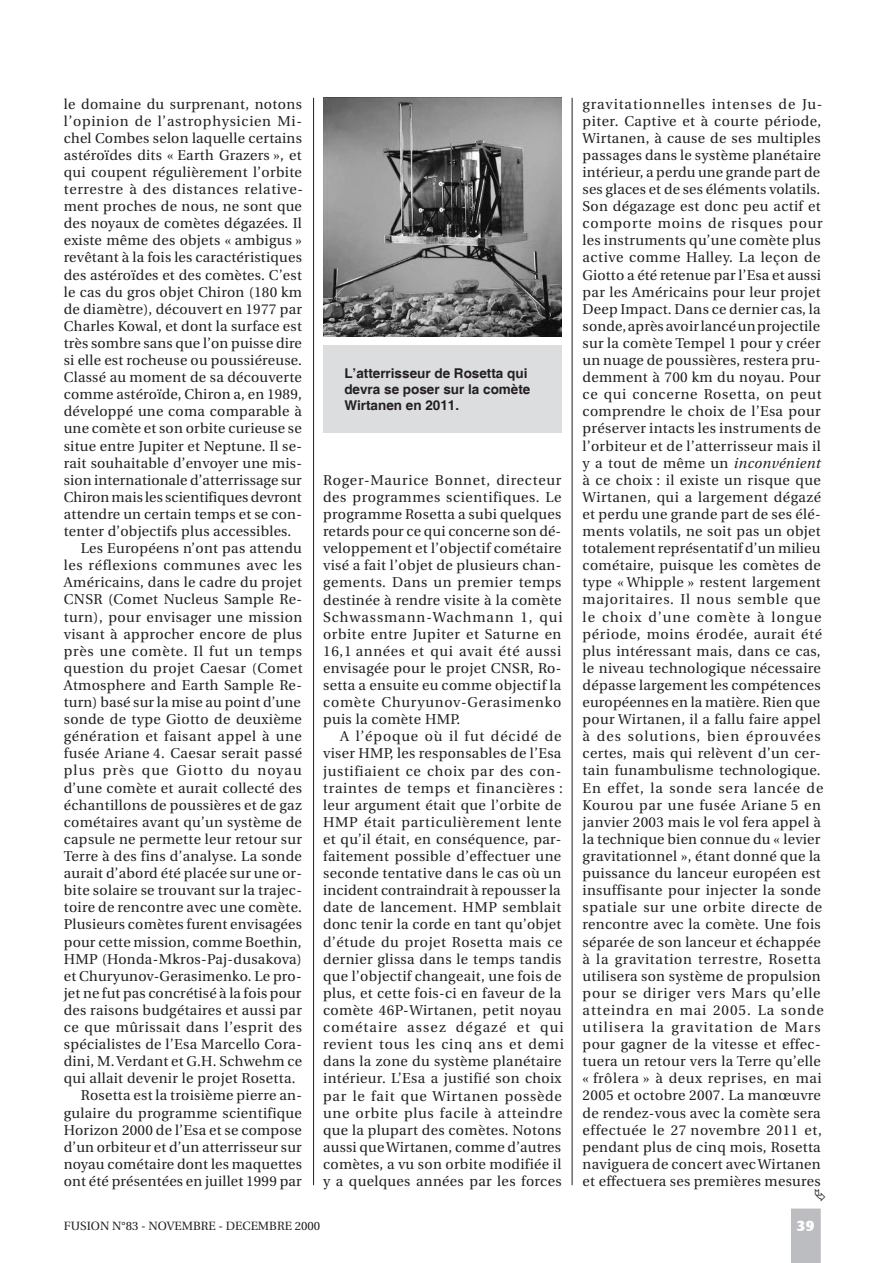
<style>
.page{position:relative;width:893px;height:1263px;background:#fff}
.page>*{position:absolute;margin:0;border:0;box-sizing:border-box;transform-origin:0 0}
.t1{font:15px "Clear Black DB Normal";color:#fff}
.t2{font:14.25px/17.1px "Utopia";letter-spacing:.025em;color:#231f20}
.t3{font:14.25px "Utopia";letter-spacing:.045em;color:#231f20}
.t4{font:14.25px "Utopia";letter-spacing:.05em;color:#231f20}
.t5{font:14.25px "Utopia";letter-spacing:.08em;color:#231f20}
.t6{font:700 13.5px/16.2px "Helvetica";color:#231f20}
.t7{font:12px "Utopia";color:#231f20}
.s1{font-style:italic}
</style>
<div class="page">
<hr style="left:313px;top:98px;width:1px;height:1087px;background:#231f20">
<hr style="left:572px;top:98px;width:1px;height:1087px;background:#231f20">
<div style="left:791px;top:1208px;width:30px;height:55px;background:#bcbdc0"></div>
<img style="left:323px;top:98px;width:238px;height:239px">
<div style="left:323px;top:345px;width:238px;height:87px;background:#dcdddf"></div>
<p class="t2" style="left:64px;top:95px;width:240px">le domaine du surprenant, notons</p>
<p class="t4" style="left:64px;top:113px;width:240px">l’opinion de l’astrophysicien Mi-</p>
<p class="t2" style="left:64px;top:130px;width:240px">chel Combes selon laquelle certains</p>
<p class="t2" style="left:64px;top:147px;width:239px">astéroïdes dits « Earth Grazers », et</p>
<p class="t2" style="left:64px;top:164px;width:240px">qui coupent régulièrement l’orbite</p>
<p class="t3" style="left:64px;top:181px;width:241px">terrestre à des distances relative-</p>
<p class="t2" style="left:64px;top:198px;width:240px">ment proches de nous, ne sont que</p>
<p class="t2" style="left:64px;top:215px;width:240px">des noyaux de comètes dégazées. Il</p>
<p class="t2" style="left:64px;top:232px;width:240px">existe même des objets « ambigus »</p>
<p class="t2" style="left:64px;top:249px;width:240px">revêtant à la fois les caractéristiques</p>
<p class="t2" style="left:64px;top:266px;width:240px">des astéroïdes et des comètes. C’est</p>
<p class="t2" style="left:64px;top:283px;width:240px">le cas du gros objet Chiron (180 km</p>
<p class="t2" style="left:64px;top:301px;width:240px">de diamètre), découvert en 1977 par</p>
<p class="t2" style="left:64px;top:318px;width:240px">Charles Kowal, et dont la surface est</p>
<p class="t2" style="left:64px;top:335px;width:240px">très sombre sans que l’on puisse dire</p>
<p class="t2" style="left:64px;top:352px;width:240px">si elle est rocheuse ou poussiéreuse.</p>
<p class="t2" style="left:64px;top:369px;width:240px">Classé au moment de sa découverte</p>
<p class="t2" style="left:64px;top:386px;width:240px">comme astéroïde, Chiron a, en 1989,</p>
<p class="t2" style="left:64px;top:403px;width:240px">développé une coma comparable à</p>
<p class="t2" style="left:64px;top:420px;width:239px">une comète et son orbite curieuse se</p>
<p class="t2" style="left:64px;top:437px;width:240px">situe entre Jupiter et Neptune. Il se-</p>
<p class="t2" style="left:64px;top:454px;width:240px">rait souhaitable d’envoyer une mis-</p>
<p class="t2" style="left:64px;top:472px;width:239px">sion internationale d’atterrissage sur</p>
<p class="t2" style="left:64px;top:489px;width:240px">Chiron mais les scientifiques devront</p>
<p class="t2" style="left:64px;top:506px;width:240px">attendre un certain temps et se con-</p>
<p class="t2" style="left:64px;top:523px;width:229px">tenter d’objectifs plus accessibles.</p>
<p class="t2" style="left:81px;top:540px;width:223px">Les Européens n’ont pas attendu</p>
<p class="t3" style="left:64px;top:558px;width:240px">les réflexions communes avec les</p>
<p class="t2" style="left:64px;top:574px;width:240px">Américains, dans le cadre du projet</p>
<p class="t2" style="left:64px;top:591px;width:240px">CNSR (Comet Nucleus Sample Re-</p>
<p class="t2" style="left:64px;top:608px;width:240px">turn), pour envisager une mission</p>
<p class="t2" style="left:64px;top:625px;width:240px">visant à approcher encore de plus</p>
<p class="t3" style="left:64px;top:643px;width:240px">près une comète. Il fut un temps</p>
<p class="t2" style="left:64px;top:660px;width:240px">question du projet Caesar (Comet</p>
<p class="t2" style="left:64px;top:677px;width:240px">Atmosphere and Earth Sample Re-</p>
<p class="t2" style="left:64px;top:694px;width:238px">turn) basé sur la mise au point d’une</p>
<p class="t2" style="left:64px;top:711px;width:240px">sonde de type Giotto de deuxième</p>
<p class="t3" style="left:64px;top:729px;width:240px">génération et faisant appel à une</p>
<p class="t2" style="left:64px;top:745px;width:240px">fusée Ariane 4. Caesar serait passé</p>
<p class="t5" style="left:64px;top:763px;width:240px">plus près que Giotto du noyau</p>
<p class="t2" style="left:64px;top:779px;width:240px">d’une comète et aurait collecté des</p>
<p class="t2" style="left:64px;top:796px;width:240px">échantillons de poussières et de gaz</p>
<p class="t2" style="left:64px;top:814px;width:240px">cométaires avant qu’un système de</p>
<p class="t2" style="left:64px;top:831px;width:240px">capsule ne permette leur retour sur</p>
<p class="t2" style="left:64px;top:848px;width:240px">Terre à des fins d’analyse. La sonde</p>
<p class="t2" style="left:64px;top:865px;width:240px">aurait d’abord été placée sur une or-</p>
<p class="t2" style="left:64px;top:882px;width:240px">bite solaire se trouvant sur la trajec-</p>
<p class="t2" style="left:64px;top:899px;width:240px">toire de rencontre avec une comète.</p>
<p class="t2" style="left:64px;top:916px;width:240px">Plusieurs comètes furent envisagées</p>
<p class="t2" style="left:64px;top:933px;width:239px">pour cette mission, comme Boethin,</p>
<p class="t2" style="left:64px;top:950px;width:240px">HMP (Honda-Mkros-Paj-dusakova)</p>
<p class="t2" style="left:64px;top:967px;width:239px">et Churyunov-Gerasimenko. Le pro-</p>
<p class="t2" style="left:64px;top:985px;width:239px">jet ne fut pas concrétisé à la fois pour</p>
<p class="t2" style="left:64px;top:1002px;width:240px">des raisons budgétaires et aussi par</p>
<p class="t2" style="left:64px;top:1019px;width:240px">ce que mûrissait dans l’esprit des</p>
<p class="t2" style="left:64px;top:1036px;width:240px">spécialistes de l’Esa Marcello Cora-</p>
<p class="t2" style="left:64px;top:1053px;width:240px">dini, M. Verdant et G.H. Schwehm ce</p>
<p class="t2" style="left:64px;top:1070px;width:233px">qui allait devenir le projet Rosetta.</p>
<p class="t2" style="left:81px;top:1087px;width:223px">Rosetta est la troisième pierre an-</p>
<p class="t2" style="left:64px;top:1104px;width:240px">gulaire du programme scientifique</p>
<p class="t2" style="left:64px;top:1121px;width:240px">Horizon 2000 de l’Esa et se compose</p>
<p class="t2" style="left:64px;top:1138px;width:239px">d’un orbiteur et d’un atterrisseur sur</p>
<p class="t2" style="left:64px;top:1156px;width:240px">noyau cométaire dont les maquettes</p>
<p class="t2" style="left:64px;top:1173px;width:239px">ont été présentées en juillet 1999 par</p>
<p class="t6" style="left:344px;top:366px;width:188px">L’atterrisseur de Rosetta qui devra se poser sur la comète<br>Wirtanen en 2011.</p>
<p class="t2" style="left:323px;top:472px;width:241px;text-align:justify">Roger-Maurice Bonnet, directeur des programmes scientifiques. Le programme Rosetta a subi quelques retards pour ce qui concerne son dé&shy;veloppement et l’objectif cométaire visé a fait l’objet de plusieurs chan&shy;gements. Dans un premier temps destinée à rendre visite à la comète Schwassmann-Wachmann 1, qui orbite entre Jupiter et Saturne en 16,1 années et qui avait été aussi envisagée pour le projet CNSR, Ro&shy;setta a ensuite eu comme objectif la comète Churyunov-Gerasimenko puis la comète HMP.</p>
<p class="t2" style="left:323px;top:728px;width:242px;text-indent:17px">A l’époque où il fut décidé de viser HMP, les responsables de l’Esa justifiaient ce choix par des con&shy;traintes de temps et financières : leur argument était que l’orbite de HMP était particulièrement lente et qu’il était, en conséquence, par&shy;faitement possible d’effectuer une seconde tentative dans le cas où un incident contraindrait à repousser la date de lancement. HMP semblait donc tenir la corde en tant qu’objet d’étude du projet Rosetta mais ce dernier glissa dans le temps tandis que l’objectif changeait, une fois de plus, et cette fois-ci en faveur de la comète 46P-Wirtanen, petit noyau cométaire assez dégazé et qui revient tous les cinq ans et demi dans la zone du système planétaire intérieur. L’Esa a justifié son choix par le fait que Wirtanen possède une orbite plus facile à atteindre que la plupart des comètes. Notons aussi que Wirtanen, comme d’autres comètes, a vu son orbite modifiée il y a quelques années par les forces</p>
<p class="t2" style="left:583px;top:95px;width:243px">gravitationnelles intenses de Ju&shy;piter. Captive et à courte période, Wirtanen, à cause de ses multiples passages dans le système planétaire intérieur, a perdu une grande part de ses glaces et de ses éléments volatils.<br>Son dégazage est donc peu actif et comporte moins de risques pour les instruments qu’une comète plus active comme Halley. La leçon de Giotto a été retenue par l’Esa et aussi par les Américains pour leur projet Deep Impact. Dans ce dernier cas, la sonde, après avoir lancé un projectile sur la comète Tempel 1 pour y créer un nuage de poussières, restera pru&shy;demment à 700 km du noyau. Pour ce qui concerne Rosetta, on peut comprendre le choix de l’Esa pour préserver intacts les instruments de l’orbiteur et de l’atterrisseur mais il y a tout de même un <span class="s1">inconvénient </span>à ce choix : il existe un risque que Wirtanen, qui a largement dégazé et perdu une grande part de ses élé&shy;ments volatils, ne soit pas un objet totalement représentatif d’un milieu cométaire, puisque les comètes de type « Whipple » restent largement majoritaires. Il nous semble que le choix d’une comète à longue période, moins érodée, aurait été plus intéressant mais, dans ce cas, le niveau technologique nécessaire dépasse largement les compétences européennes en la matière. Rien que pour Wirtanen, il a fallu faire appel à des solutions, bien éprouvées certes, mais qui relèvent d’un cer&shy;tain funambulisme technologique.<br>En effet, la sonde sera lancée de Kourou par une fusée Ariane 5 en janvier 2003 mais le vol fera appel à la technique bien connue du « levier gravitationnel », étant donné que la puissance du lanceur européen est insuffisante pour injecter la sonde spatiale sur une orbite directe de rencontre avec la comète. Une fois séparée de son lanceur et échappée à la gravitation terrestre, Rosetta utilisera son système de propulsion pour se diriger vers Mars qu’elle atteindra en mai 2005. La sonde utilisera la gravitation de Mars pour gagner de la vitesse et effec&shy;tuera un retour vers la Terre qu’elle « frôlera » à deux reprises, en mai 2005 et octobre 2007. La manœuvre de rendez-vous avec la comète sera effectuée le 27 novembre 2011 et, pendant plus de cinq mois, Rosetta naviguera de concert avec Wirtanen et effectuera ses premières mesures</p>
<p class="t7" style="left:64px;top:1219px;width:258px">FUSION N°83 - NOVEMBRE - DECEMBRE 2000</p>
<p class="t1" style="left:797px;top:1217px;width:19px">39</p>
</div>
